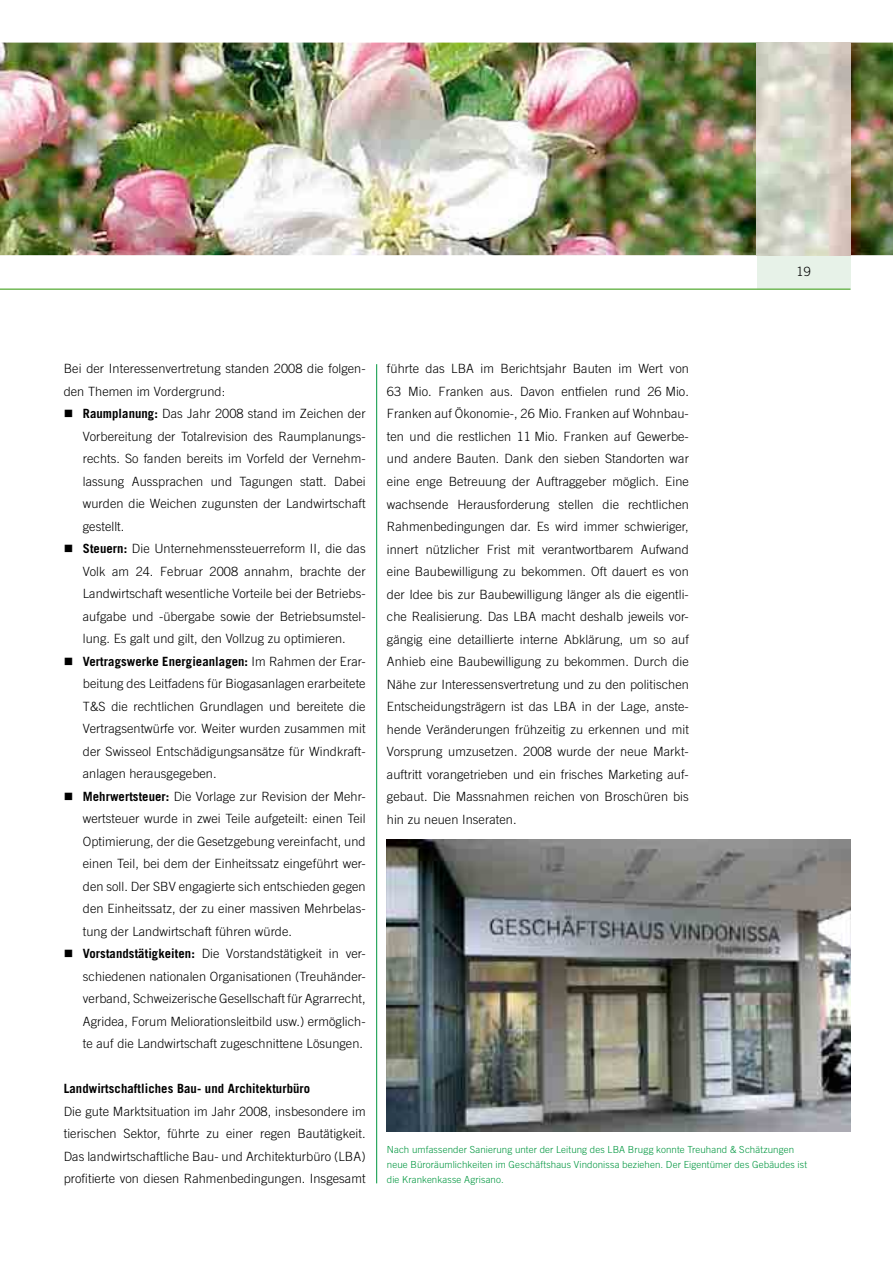
<style>
.page{position:relative;width:893px;height:1263px;background:#fff}
.page>*{position:absolute;margin:0;border:0;box-sizing:border-box;transform-origin:0 0}
.t1{font:300 12.75px/22.5px "Trade Gothic LT Std";letter-spacing:.005em;color:#000}
.t2{font:700 12.75px "Trade Gothic LT Std";letter-spacing:.005em;color:#000}
.t3{font:300 9.75px/15px "Trade Gothic LT Std";letter-spacing:.01em;color:#00963f}
.s1{font-weight:700}
</style>
<div class="page">
<img style="left:0;top:43px;width:893px;height:212px">
<div style="left:757px;top:255px;width:93px;height:34px;background:#e7f2e8"></div>
<img style="left:757px;top:43px;width:93px;height:212px">
<hr style="left:0;top:288px;width:850px;height:2px;background:#73b958">
<hr style="left:376px;top:364px;width:1px;height:819px;background:#00963f">
<img style="left:387px;top:839px;width:463px;height:293px">
<p class="t1" style="left:796px;top:262px;width:16px">19</p>
<p class="t1" style="left:64px;top:359px;width:303px">Bei der Interessenvertretung standen 2008 die folgen&shy;den Themen im Vordergrund:</p>
<p class="t1" style="left:83px;top:404px;width:284px"><span class="s1">Raumplanung:</span> Das Jahr 2008 stand im Zeichen der Vorbereitung der Totalrevision des Raumplanungs&shy;rechts. So fanden bereits im Vorfeld der Vernehm&shy;lassung Aussprachen und Tagungen statt. Dabei wurden die Weichen zugunsten der Landwirtschaft gestellt.<br><span class="s1">Steuern:</span> Die Unternehmenssteuerreform II, die das Volk am 24. Februar 2008 annahm, brachte der Landwirtschaft wesentliche Vorteile bei der Betriebs&shy;aufgabe und -übergabe sowie der Betriebsumstel&shy;lung. Es galt und gilt, den Vollzug zu optimieren.<br><span class="s1">Vertragswerke Energieanlagen:</span> Im Rahmen der Erar&shy;beitung des Leitfadens für Biogasanlagen erarbeitete T&amp;S die rechtlichen Grundlagen und bereitete die Vertragsentwürfe vor. Weiter wurden zusammen mit der Swisseol Entschädigungsansätze für Windkraft&shy;anlagen herausgegeben.<br><span class="s1">Mehrwertsteuer:</span> Die Vorlage zur Revision der Mehr&shy;wertsteuer wurde in zwei Teile aufgeteilt: einen Teil Optimierung, der die Gesetzgebung vereinfacht, und einen Teil, bei dem der Einheitssatz eingeführt wer&shy;den soll. Der SBV engagierte sich entschieden gegen den Einheitssatz, der zu einer massiven Mehrbelas&shy;tung der Landwirtschaft führen würde.<br><span class="s1">Vorstandstätigkeiten:</span> Die Vorstandstätigkeit in ver&shy;schiedenen nationalen Organisationen (Treuhänder&shy;verband, Schweizerische Gesellschaft für Agrarrecht, Agridea, Forum Meliorationsleitbild usw.) ermöglich&shy;te auf die Landwirtschaft zugeschnittene Lösungen.</p>
<p class="t2" style="left:64px;top:1084px;width:248px">Landwirtschaftliches Bau- und Architekturbüro</p>
<p class="t1" style="left:64px;top:1101px;width:303px;text-align:justify">Die gute Marktsituation im Jahr 2008, insbesondere im tierischen Sektor, führte zu einer regen Bautätigkeit.<br>Das landwirtschaftliche Bau- und Architekturbüro (LBA) profitierte von diesen Rahmenbedingungen. Insgesamt</p>
<p class="t1" style="left:387px;top:359px;width:303px;text-align:justify">führte das LBA im Berichtsjahr Bauten im Wert von 63 Mio. Franken aus. Davon entfielen rund 26 Mio.<br>Franken auf Ökonomie-, 26 Mio. Franken auf Wohnbau&shy;ten und die restlichen 11 Mio. Franken auf Gewerbe&shy;und andere Bauten. Dank den sieben Standorten war eine enge Betreuung der Auftraggeber möglich. Eine wachsende Herausforderung stellen die rechtlichen Rahmenbedingungen dar. Es wird immer schwieriger, innert nützlicher Frist mit verantwortbarem Aufwand eine Baubewilligung zu bekommen. Oft dauert es von der Idee bis zur Baubewilligung länger als die eigentli&shy;che Realisierung. Das LBA macht deshalb jeweils vor&shy;gängig eine detaillierte interne Abklärung, um so auf Anhieb eine Baubewilligung zu bekommen. Durch die Nähe zur Interessensvertretung und zu den politischen Entscheidungsträgern ist das LBA in der Lage, anste&shy;hende Veränderungen frühzeitig zu erkennen und mit Vorsprung umzusetzen. 2008 wurde der neue Markt&shy;auftritt vorangetrieben und ein frisches Marketing auf&shy;gebaut. Die Massnahmen reichen von Broschüren bis hin zu neuen Inseraten.</p>
<p class="t3" style="left:387px;top:1143px;width:422px">Nach umfassender Sanierung unter der Leitung des LBA Brugg konnte Treuhand &amp; Schätzungen neue Büroräumlichkeiten im Geschäftshaus Vindonissa beziehen. Der Eigentümer des Gebäudes ist die Krankenkasse Agrisano.</p>
</div>
